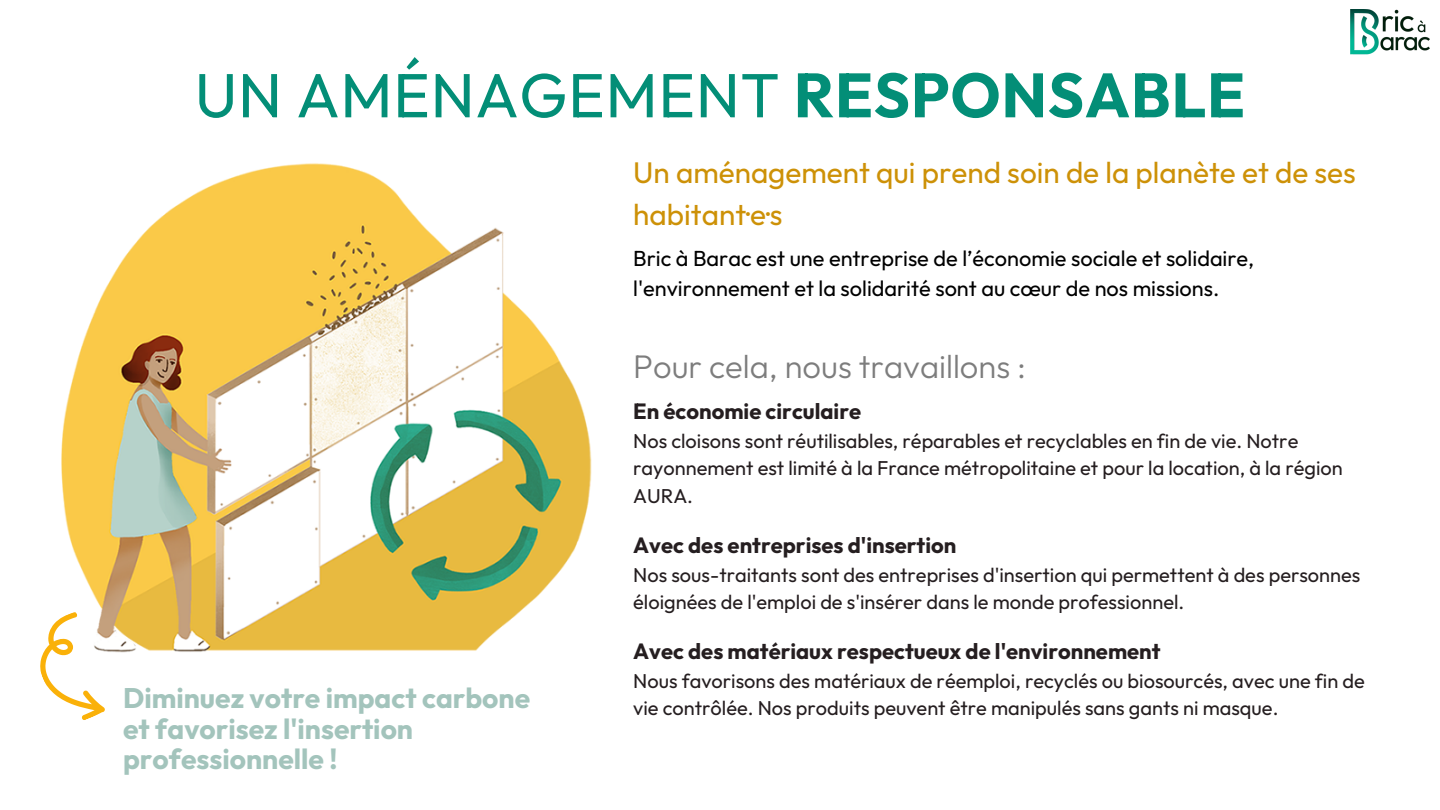
<style>
.page{position:relative;width:1440px;height:810px;background:#fff}
.page>*{position:absolute;margin:0;border:0;box-sizing:border-box;transform-origin:0 0}
.t1{font:62.3px "Outfit";letter-spacing:.01em;color:#038e77}
.t2{font:300 32.7px "Outfit";color:#7d7d7d}
.t3{font:29.7px/41.2px "Outfit";color:#cd9107}
.t4{font:700 28.3px/30.7px "Outfit";color:#a3c4bc}
.t5{font:700 22px "Outfit";color:#251e20}
.t6{font:21.8px/30px "Outfit";color:#000}
.t7{font:20px/27.8px "Outfit";color:#251e20}
.s1{font-weight:700}
</style>
<div class="page">
<img style="left:61px;top:163px;width:531px;height:490px">
<svg style="left:40px;top:611px;width:74px;height:109px"></svg>
<img style="left:1350px;top:9px;width:80px;height:46px">
<p class="t1" style="left:195px;top:55px;width:1052px">UN AMÉNAGEMENT <span class="s1">RESPONSABLE</span></p>
<p class="t3" style="left:633px;top:152px;width:724px">Un aménagement qui prend soin de la planète et de ses habitant·e·s</p>
<p class="t6" style="left:633px;top:243px;width:623px">Bric à Barac est une entreprise de l’économie sociale et solidaire, l'environnement et la solidarité sont au cœur de nos missions.</p>
<p class="t4" style="left:123px;top:682px;width:409px">Diminuez votre impact carbone</p>
<p class="t4" style="left:123px;top:713px;width:292px">et favorisez l'insertion professionnelle !</p>
<p class="t2" style="left:633px;top:345px;width:394px">Pour cela, nous travaillons :</p>
<p class="t5" style="left:633px;top:397px;width:229px">En économie circulaire</p>
<p class="t7" style="left:633px;top:426px;width:711px">Nos cloisons sont réutilisables, réparables et recyclables en fin de vie. Notre rayonnement est limité à la France métropolitaine et pour la location, à la région<br>AURA.</p>
<p class="t5" style="left:633px;top:531px;width:325px">Avec des entreprises d'insertion</p>
<p class="t7" style="left:633px;top:560px;width:729px">Nos sous-traitants sont des entreprises d'insertion qui permettent à des personnes éloignées de l'emploi de s'insérer dans le monde professionnel.</p>
<p class="t5" style="left:633px;top:637px;width:529px">Avec des matériaux respectueux de l'environnement</p>
<p class="t7" style="left:633px;top:666px;width:733px">Nous favorisons des matériaux de réemploi, recyclés ou biosourcés, avec une fin de vie contrôlée. Nos produits peuvent être manipulés sans gants ni masque.</p>
</div>
